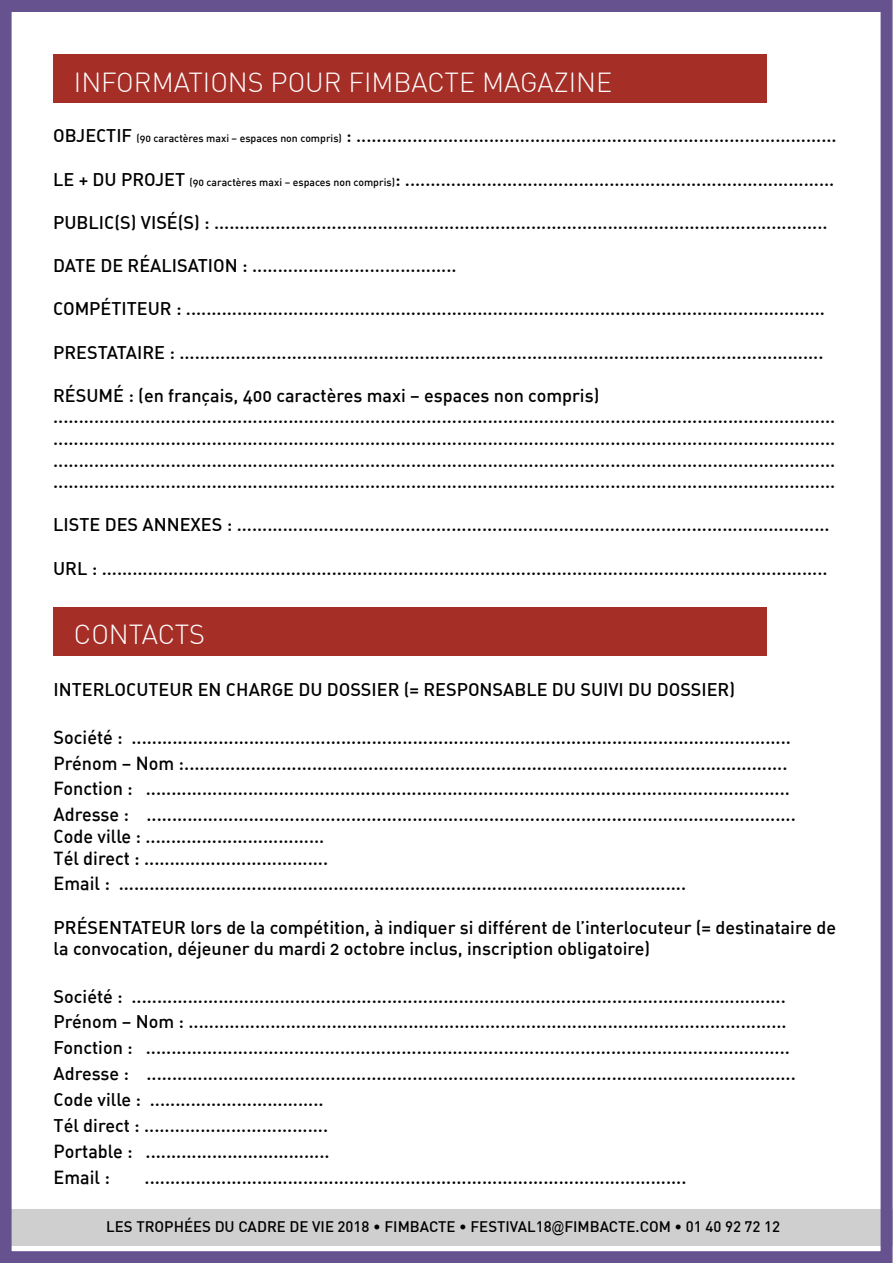
<style>
.page{position:relative;width:893px;height:1263px;background:#fff}
.page>*{position:absolute;margin:0;border:0;box-sizing:border-box;transform-origin:0 0}
.t1{font:300 27px "DIN";color:#fff}
.t2{font:18.6px "DIN Medium Alternate";color:#000}
.t3{font:18px/21.6px "DIN Medium Alternate";color:#000;text-align:justify}
.t4{font:500 15px "DIN";color:#000}
.s1{font-size:10.5px}
.s2{font-family:"Arial Narrow";font-weight:400}
</style>
<div class="page">
<div style="left:0;top:1209px;width:893px;height:36px;background:#cfcfcf"></div>
<div style="left:0;top:0;width:893px;height:1263px;border:12px solid #66528f"></div>
<div style="left:54px;top:54px;width:713px;height:48px;background:#a52e27"></div>
<div style="left:54px;top:607px;width:713px;height:48px;background:#a52e27"></div>
<p class="t1" style="left:74px;top:66px;width:540px">INFORMATIONS POUR FIMBACTE MAGAZINE</p>
<p class="t3" style="left:53px;top:125px;width:785px">OBJECTIF <span class="s1">(90 caractères maxi – espaces non compris)</span> : ..............................................................................................</p>
<p class="t3" style="left:53px;top:168px;width:783px">LE + DU PROJET <span class="s1">(90 caractères maxi – espaces non compris)</span>: ....................................................................................</p>
<p class="t3" style="left:53px;top:211px;width:776px">PUBLIC(S) VISÉ(S) : ........................................................................................................................</p>
<p class="t3" style="left:53px;top:254px;width:405px">DATE DE RÉALISATION : ........................................</p>
<p class="t3" style="left:53px;top:297px;width:773px">COMPÉTITEUR : .............................................................................................................................</p>
<p class="t3" style="left:53px;top:341px;width:772px">PRESTATAIRE : ..............................................................................................................................</p>
<p class="t3" style="left:53px;top:384px;width:548px">RÉSUMÉ : (en français, 400 caractères maxi – espaces non compris)</p>
<p class="t3" style="left:53px;top:405px;width:784px">......................................................................................................................................................... ......................................................................................................................................................... ......................................................................................................................................................... .........................................................................................................................................................</p>
<p class="t3" style="left:53px;top:513px;width:778px">LISTE DES ANNEXES : ....................................................................................................................</p>
<p class="t3" style="left:53px;top:557px;width:776px">URL : ..............................................................................................................................................</p>
<p class="t1" style="left:74px;top:617px;width:133px">CONTACTS</p>
<p class="t3" style="left:54px;top:678px;width:683px">INTERLOCUTEUR EN CHARGE DU DOSSIER (= RESPONSABLE DU SUIVI DU DOSSIER)</p>
<p class="t2" style="left:54px;top:725px;width:739px">Société : .................................................................................................................................</p>
<p class="t2" style="left:54px;top:751px;width:735px">Prénom – Nom :......................................................................................................................</p>
<p class="t2" style="left:54px;top:777px;width:738px">Fonction : ..............................................................................................................................</p>
<p class="t2" style="left:54px;top:803px;width:744px">Adresse : ...............................................................................................................................</p>
<p class="t2" style="left:54px;top:824px;width:272px">Code ville : ...................................</p>
<p class="t2" style="left:54px;top:846px;width:276px">Tél direct : ....................................</p>
<p class="t2" style="left:54px;top:872px;width:634px">Email : ...............................................................................................................</p>
<p class="t3" style="left:54px;top:916px;width:784px">PRÉSENTATEUR lors de la compétition, à indiquer si différent de l’interlocuteur (= destinataire de la convocation, déjeuner du mardi 2 octobre inclus, inscription obligatoire)</p>
<p class="t3" style="left:54px;top:985px;width:734px">Société : ................................................................................................................................</p>
<p class="t3" style="left:54px;top:1010px;width:735px">Prénom – Nom : .....................................................................................................................</p>
<p class="t3" style="left:54px;top:1036px;width:738px">Fonction : ..............................................................................................................................</p>
<p class="t3" style="left:54px;top:1062px;width:744px">Adresse : ...............................................................................................................................</p>
<p class="t3" style="left:54px;top:1088px;width:271px">Code ville : ..................................</p>
<p class="t3" style="left:54px;top:1114px;width:276px">Tél direct : ....................................</p>
<p class="t2" style="left:54px;top:1139px;width:278px">Portable : ....................................</p>
<p class="t2" style="left:54px;top:1165px;width:58px">Email :</p>
<p class="t2" style="left:145px;top:1165px;width:543px">..........................................................................................................</p>
<p class="t4" style="left:106px;top:1217px;width:675px">LES TROPHÉES DU CADRE DE VIE 2018 • FIMBACTE • FESTIVAL18<span class="s2">@</span>FIMBACTE.COM • 01 40 92 72 12</p>
</div>
